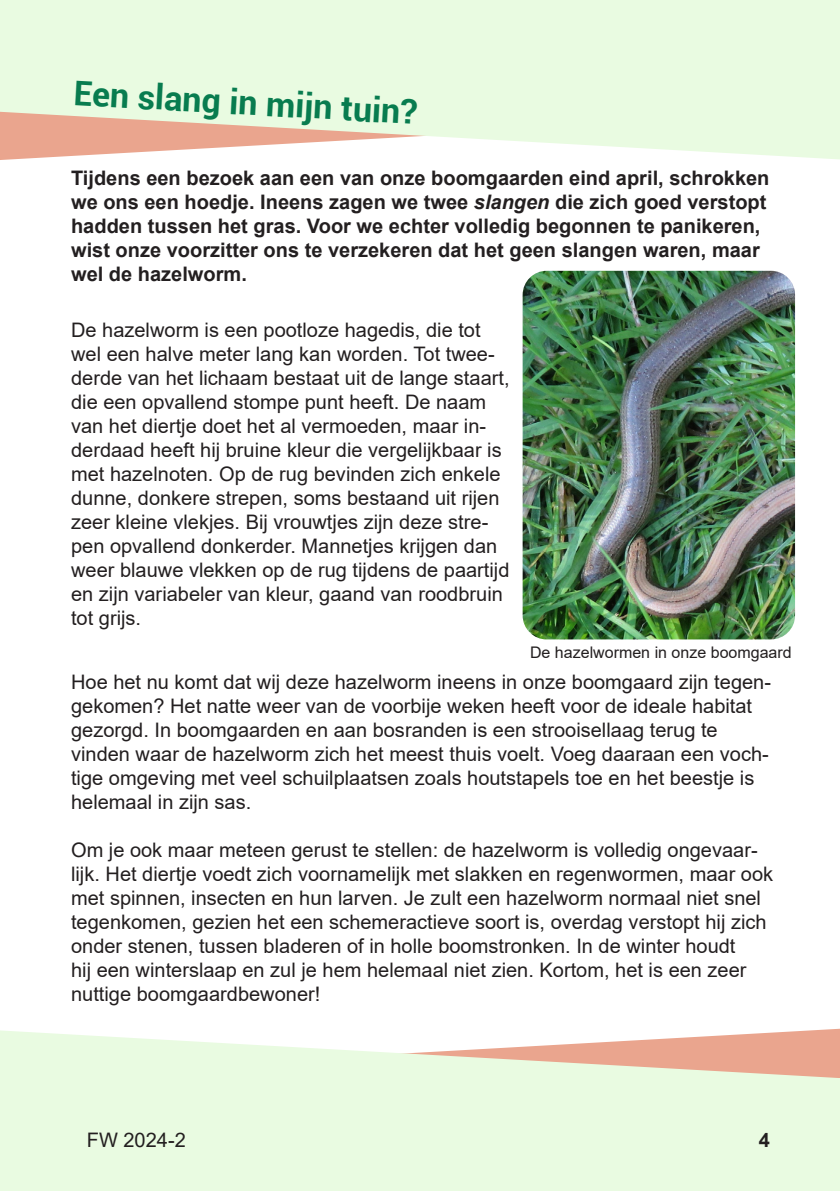
<style>
.page{position:relative;width:840px;height:1191px;background:#fff}
.page>*{position:absolute;margin:0;border:0;box-sizing:border-box;transform-origin:0 0}
.t1{font:700 34px "Roboto";color:#087c4f}
.t2{font:20px/24px "Arial";color:#231f20}
.t3{font:700 20px/24px "Arial";color:#231f20}
.t4{font:16px "Arial";color:#231f20}
.s1{font-style:italic}
</style>
<div class="page">
<svg style="left:0;top:1028px;width:839px;height:163px;background:#eaf4dc"></svg>
<svg style="left:0;top:0;width:822px;height:159px;background:#eaf4dc"></svg>
<div style="left:822px;top:0;width:17px;height:159px;background:#e9fbe1"></div>
<img style="left:522px;top:271px;width:272px;height:368px">
<p class="t1" style="left:75px;top:70px;width:345px;rotate:3deg">Een slang in mijn tuin?</p>
<p class="t3" style="left:71px;top:166px;width:699px">Tijdens een bezoek aan een van onze boomgaarden eind april, schrokken we ons een hoedje. Ineens zagen we twee <span class="s1">slangen</span> die zich goed verstopt hadden tussen het gras. Voor we echter volledig begonnen te panikeren, wist onze voorzitter ons te verzekeren dat het geen slangen waren, maar wel de hazelworm.</p>
<p class="t2" style="left:71px;top:317px;width:440px">De hazelworm is een pootloze hagedis, die tot wel een halve meter lang kan worden. Tot twee&shy;derde van het lichaam bestaat uit de lange staart, die een opvallend stompe punt heeft. De naam van het diertje doet het al vermoeden, maar in&shy;derdaad heeft hij bruine kleur die vergelijkbaar is met hazelnoten. Op de rug bevinden zich enkele dunne, donkere strepen, soms bestaand uit rijen zeer kleine vlekjes. Bij vrouwtjes zijn deze stre&shy;pen opvallend donkerder. Mannetjes krijgen dan weer blauwe vlekken op de rug tijdens de paartijd en zijn variabeler van kleur, gaand van roodbruin tot grijs.</p>
<p class="t4" style="left:529px;top:641px;width:263px">De hazelwormen in onze boomgaard</p>
<p class="t2" style="left:71px;top:669px;width:701px">Hoe het nu komt dat wij deze hazelworm ineens in onze boomgaard zijn tegen&shy;gekomen? Het natte weer van de voorbije weken heeft voor de ideale habitat gezorgd. In boomgaarden en aan bosranden is een strooisellaag terug te vinden waar de hazelworm zich het meest thuis voelt. Voeg daaraan een voch&shy;tige omgeving met veel schuilplaatsen zoals houtstapels toe en het beestje is helemaal in zijn sas.</p>
<p class="t2" style="left:71px;top:837px;width:703px">Om je ook maar meteen gerust te stellen: de hazelworm is volledig ongevaar&shy;lijk. Het diertje voedt zich voornamelijk met slakken en regenwormen, maar ook met spinnen, insecten en hun larven. Je zult een hazelworm normaal niet snel tegenkomen, gezien het een schemeractieve soort is, overdag verstopt hij zich onder stenen, tussen bladeren of in holle boomstronken. In de winter houdt<br>hij een winterslaap en zul je hem helemaal niet zien. Kortom, het is een zeer nuttige boomgaardbewoner!</p>
<p class="t2" style="left:87px;top:1127px;width:100px">FW 2024-2</p>
<p class="t3" style="left:758px;top:1128px;width:13px">4</p>
</div>
